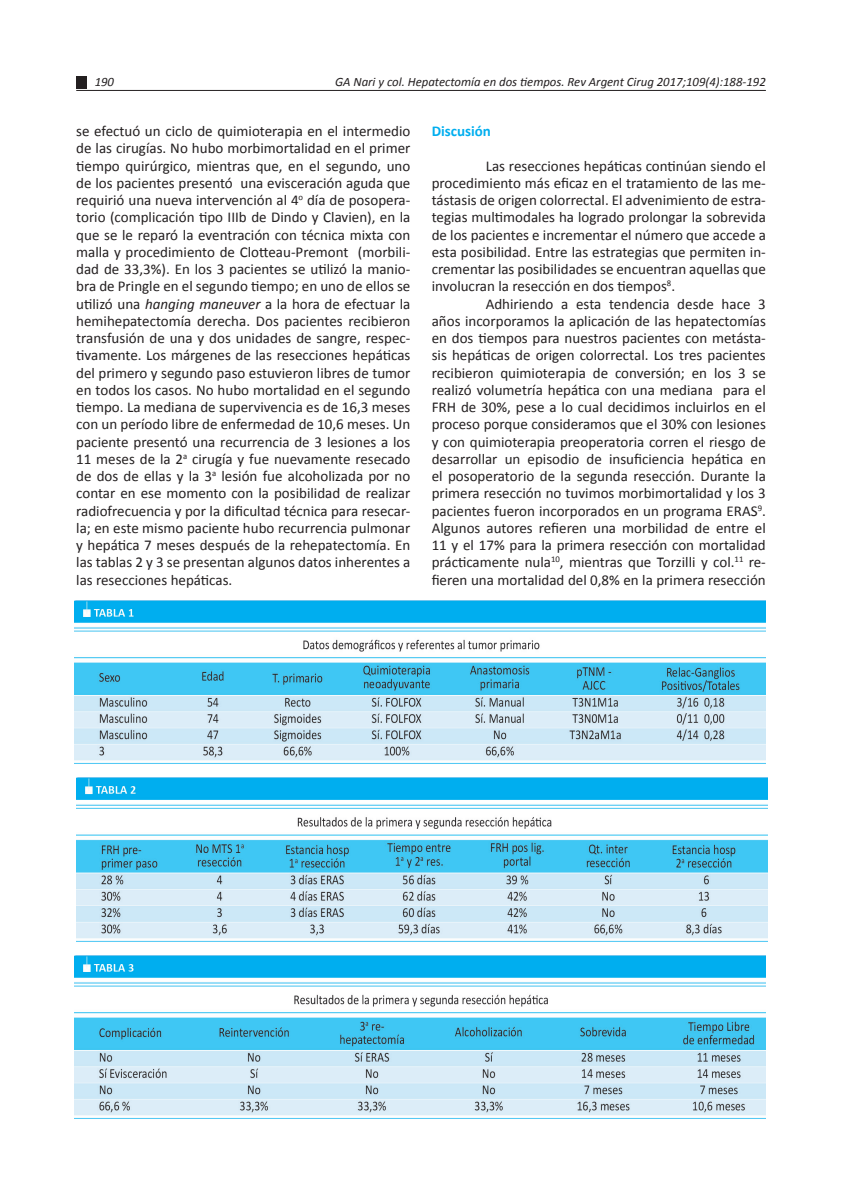
<style>
.page{position:relative;width:851px;height:1191px;background:#fff}
.page>*{position:absolute;margin:0;border:0;box-sizing:border-box;transform-origin:0 0}
.Texto_GRAL{font:15px/17.2px "Calibri";color:#231f20;text-align:justify}
.Texto_GRAL-2{font:700 15px "Calibri";color:#00aeef}
.t1{font:italic 12.75px "Calibri";color:#231f20}
.s1{font-style:italic}
</style>
<div class="page">
<img style="left:75px;top:600px;width:690px;height:164px">
<img style="left:76px;top:778px;width:691px;height:164px">
<img style="left:75px;top:955px;width:690px;height:164px">
<div style="left:76px;top:76px;width:11px;height:13px;background:#231f20"></div>
<hr style="left:76px;top:90px;width:689px;height:1px;background:#231f20">
<p class="t1" style="left:95px;top:73px;width:21px">190</p>
<p class="t1" style="left:335px;top:73px;width:432px">GA Nari y col. Hepatectomía en dos tiempos. Rev Argent Cirug 2017;109(4):188-192</p>
<p class="Texto_GRAL" style="left:76px;top:122px;width:335px">se efectuó un ciclo de quimioterapia en el intermedio de las cirugías. No hubo morbimortalidad en el primer tiempo quirúrgico, mientras que, en el segundo, uno de los pacientes presentó una evisceración aguda que requirió una nueva intervención al 4<sup>o</sup> día de posopera&shy;torio (complicación tipo IIIb de Dindo y Clavien), en la que se le reparó la eventración con técnica mixta con malla y procedimiento de Clotteau-Premont (morbili&shy;dad de 33,3%). En los 3 pacientes se utilizó la manio&shy;bra de Pringle en el segundo tiempo; en uno de ellos se utilizó una <span class="s1">hanging maneuver</span> a la hora de efectuar la hemihepatectomía derecha. Dos pacientes recibieron transfusión de una y dos unidades de sangre, respec&shy;tivamente. Los márgenes de las resecciones hepáticas del primero y segundo paso estuvieron libres de tumor en todos los casos. No hubo mortalidad en el segundo tiempo. La mediana de supervivencia es de 16,3 meses con un período libre de enfermedad de 10,6 meses. Un paciente presentó una recurrencia de 3 lesiones a los 11 meses de la 2<sup>a</sup> cirugía y fue nuevamente resecado de dos de ellas y la 3<sup>a</sup> lesión fue alcoholizada por no contar en ese momento con la posibilidad de realizar radiofrecuencia y por la dificultad técnica para resecar&shy;la; en este mismo paciente hubo recurrencia pulmonar y hepática 7 meses después de la rehepatectomía. En las tablas 2 y 3 se presentan algunos datos inherentes a las resecciones hepáticas.</p>
<p class="Texto_GRAL-2" style="left:431px;top:121px;width:61px">Discusión</p>
<p class="Texto_GRAL" style="left:431px;top:157px;width:335px;text-indent:54px">Las resecciones hepáticas continúan siendo el procedimiento más eficaz en el tratamiento de las me&shy;tástasis de origen colorrectal. El advenimiento de estra&shy;tegias multimodales ha logrado prolongar la sobrevida de los pacientes e incrementar el número que accede a esta posibilidad. Entre las estrategias que permiten in&shy;crementar las posibilidades se encuentran aquellas que involucran la resección en dos tiempos<sup>8</sup>.</p>
<p class="Texto_GRAL" style="left:431px;top:295px;width:335px;text-indent:54px">Adhiriendo a esta tendencia desde hace 3 años incorporamos la aplicación de las hepatectomías en dos tiempos para nuestros pacientes con metásta&shy;sis hepáticas de origen colorrectal. Los tres pacientes recibieron quimioterapia de conversión; en los 3 se realizó volumetría hepática con una mediana para el FRH de 30%, pese a lo cual decidimos incluirlos en el proceso porque consideramos que el 30% con lesiones y con quimioterapia preoperatoria corren el riesgo de desarrollar un episodio de insuficiencia hepática en el posoperatorio de la segunda resección. Durante la primera resección no tuvimos morbimortalidad y los 3 pacientes fueron incorporados en un programa ERAS<sup>9</sup>.<br>Algunos autores refieren una morbilidad de entre el 11 y el 17% para la primera resección con mortalidad prácticamente nula<sup>10</sup>, mientras que Torzilli y col.<sup>11</sup> re&shy;fieren una mortalidad del 0,8% en la primera resección</p>
</div>
